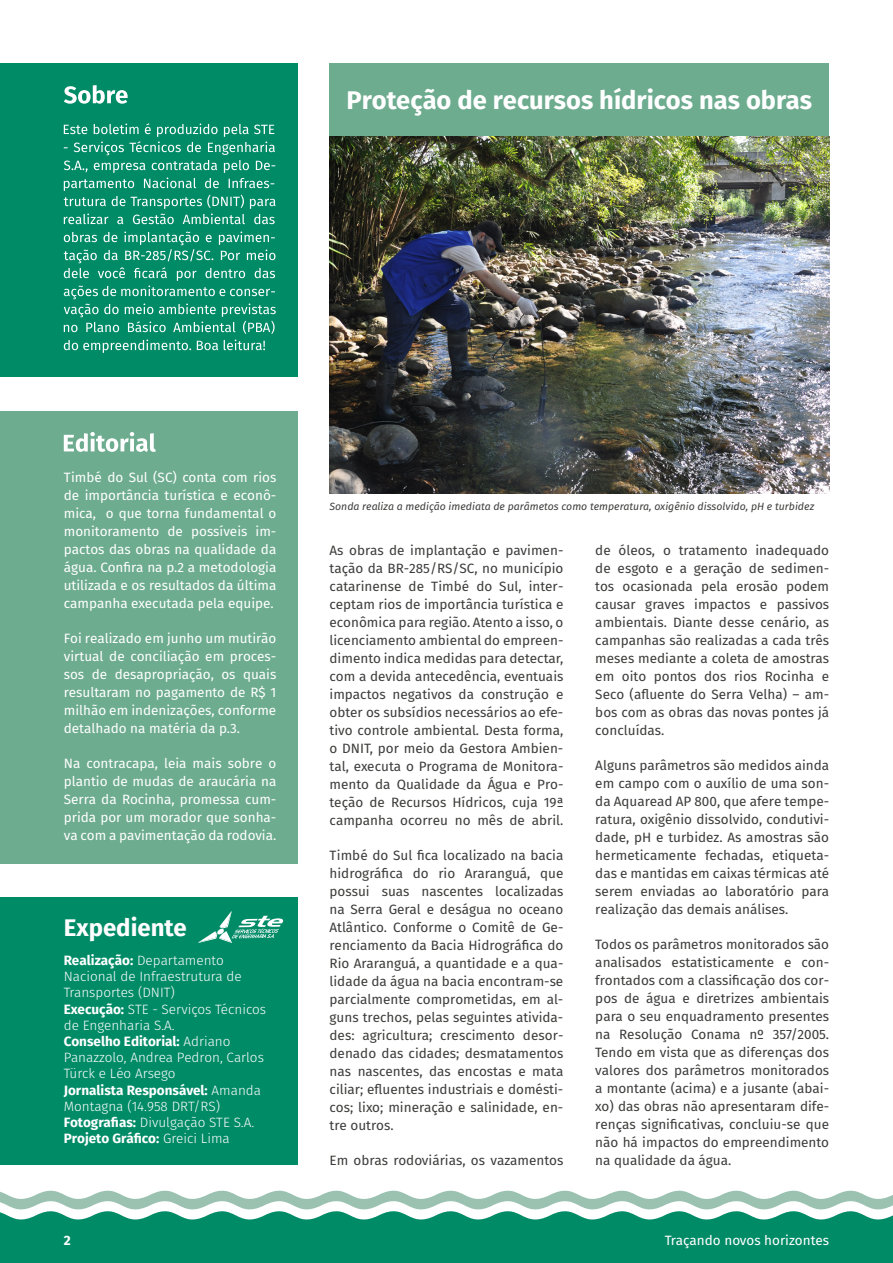
<style>
.page{position:relative;width:893px;height:1263px;background:#fff}
.page>*{position:absolute;margin:0;border:0;box-sizing:border-box;transform-origin:0 0}
.t1{font:700 25.5px "Fira Sans";color:#fff}
.t2{font:700 24px "Fira Sans";color:#fff}
.t3{font:13.5px/18px "Fira Sans";color:#3c3c3b;text-align:justify}
.t4{font:13.5px/18px "Fira Sans";color:#fff;text-align:justify}
.t5{font:300 13.5px/16.2px "Fira Sans";color:#fff}
.t6{font:700 13.5px "Fira Sans";color:#fff}
.t7{font:italic 10.5px "Fira Sans";color:#3c3c3b}
.s1{font-weight:700}
</style>
<div class="page">
<div style="left:0;top:411px;width:298px;height:453px;background:#6dac8f"></div>
<svg style="left:64px;top:432px;width:92px;height:20px"></svg>
<div style="left:0;top:897px;width:298px;height:268px;background:#008b67"></div>
<div style="left:0;top:64px;width:298px;height:313px;background:#008b67"></div>
<svg style="left:64px;top:85px;width:64px;height:19px"></svg>
<svg style="left:64px;top:123px;width:212px;height:101px"></svg>
<svg style="left:64px;top:231px;width:212px;height:122px"></svg>
<div style="left:330px;top:64px;width:499px;height:72px;background:#6dac8f"></div>
<svg style="left:0;top:1190px;width:893px;height:11px"></svg>
<svg style="left:0;top:1201px;width:893px;height:62px;background:#34a184"></svg>
<img style="left:330px;top:136px;width:499px;height:357px">
<svg style="left:198px;top:911px;width:85px;height:32px"></svg>
<h1 class="t1" style="left:347px;top:79px;width:467px">Proteção de recursos hídricos nas obras</h1>
<p class="t4" style="left:64px;top:468px;width:214px">Timbé do Sul (SC) conta com rios de importância turística e econô&shy;mica, o que torna fundamental o monitoramento de possíveis im&shy;pactos das obras na qualidade da água. Confira na p.2 a metodologia utilizada e os resultados da última campanha executada pela equipe.</p>
<p class="t4" style="left:64px;top:629px;width:214px">Foi realizado em junho um mutirão virtual de conciliação em proces&shy;sos de desapropriação, os quais resultaram no pagamento de R$ 1 milhão em indenizações, conforme detalhado na matéria da p.3.</p>
<p class="t4" style="left:64px;top:754px;width:214px">Na contracapa, leia mais sobre o plantio de mudas de araucária na Serra da Rocinha, promessa cum&shy;prida por um morador que sonha&shy;va com a pavimentação da rodovia.</p>
<h2 class="t2" style="left:64px;top:907px;width:125px">Expediente</h2>
<p class="t5" style="left:64px;top:952px;width:204px"><span class="s1">Realização:</span> Departamento<br>Nacional de Infraestrutura de<br>Transportes (DNIT)<br><span class="s1">Execução:</span> STE - Serviços Técnicos de Engenharia S.A.<br><span class="s1">Conselho Editorial:</span> Adriano<br>Panazzolo, Andrea Pedron, Carlos<br>Türck e Léo Arsego<br><span class="s1">Jornalista Responsável:</span> Amanda<br>Montagna (14.958 DRT/RS)<br><span class="s1">Fotografias:</span> Divulgação STE S.A.<br><span class="s1">Projeto Gráfico:</span> Greici Lima</p>
<p class="t7" style="left:330px;top:498px;width:486px">Sonda realiza a medição imediata de parâmetos como temperatura, oxigênio dissolvido, pH e turbidez</p>
<p class="t3" style="left:330px;top:541px;width:235px">As obras de implantação e pavimen&shy;tação da BR-285/RS/SC, no município catarinense de Timbé do Sul, inter&shy;ceptam rios de importância turística e econômica para região. Atento a isso, o licenciamento ambiental do empreen&shy;dimento indica medidas para detectar, com a devida antecedência, eventuais impactos negativos da construção e obter os subsídios necessários ao efe&shy;tivo controle ambiental. Desta forma, o DNIT, por meio da Gestora Ambien&shy;tal, executa o Programa de Monitora&shy;mento da Qualidade da Água e Pro&shy;teção de Recursos Hídricos, cuja 19ª campanha ocorreu no mês de abril.</p>
<p class="t3" style="left:330px;top:846px;width:235px">Timbé do Sul fica localizado na bacia hidrográfica do rio Araranguá, que possui suas nascentes localizadas na Serra Geral e deságua no oceano Atlântico. Conforme o Comitê de Ge&shy;renciamento da Bacia Hidrográfica do Rio Araranguá, a quantidade e a qua&shy;lidade da água na bacia encontram-se parcialmente comprometidas, em al&shy;guns trechos, pelas seguintes ativida&shy;des: agricultura; crescimento desor&shy;denado das cidades; desmatamentos nas nascentes, das encostas e mata ciliar; efluentes industriais e domésti&shy;cos; lixo; mineração e salinidade, en&shy;tre outros.</p>
<p class="t3" style="left:330px;top:1151px;width:235px">Em obras rodoviárias, os vazamentos</p>
<p class="t3" style="left:595px;top:541px;width:235px">de óleos, o tratamento inadequado de esgoto e a geração de sedimen&shy;tos ocasionada pela erosão podem causar graves impactos e passivos ambientais. Diante desse cenário, as campanhas são realizadas a cada três meses mediante a coleta de amostras em oito pontos dos rios Rocinha e Seco (afluente do Serra Velha) – am&shy;bos com as obras das novas pontes já concluídas.</p>
<p class="t3" style="left:595px;top:756px;width:235px">Alguns parâmetros são medidos ainda em campo com o auxílio de uma son&shy;da Aquaread AP 800, que afere tempe&shy;ratura, oxigênio dissolvido, condutivi&shy;dade, pH e turbidez. As amostras são hermeticamente fechadas, etiqueta&shy;das e mantidas em caixas térmicas até serem enviadas ao laboratório para realização das demais análises.</p>
<p class="t3" style="left:595px;top:934px;width:235px">Todos os parâmetros monitorados são analisados estatisticamente e con&shy;frontados com a classificação dos cor&shy;pos de água e diretrizes ambientais para o seu enquadramento presentes na Resolução Conama nº 357/2005.<br>Tendo em vista que as diferenças dos valores dos parâmetros monitorados a montante (acima) e a jusante (abai&shy;xo) das obras não apresentaram dife&shy;renças significativas, concluiu-se que não há impactos do empreendimento na qualidade da água.</p>
<p class="t6" style="left:64px;top:1229px;width:8px">2</p>
<p class="t4" style="left:665px;top:1231px;width:166px">Traçando novos horizontes</p>
</div>
